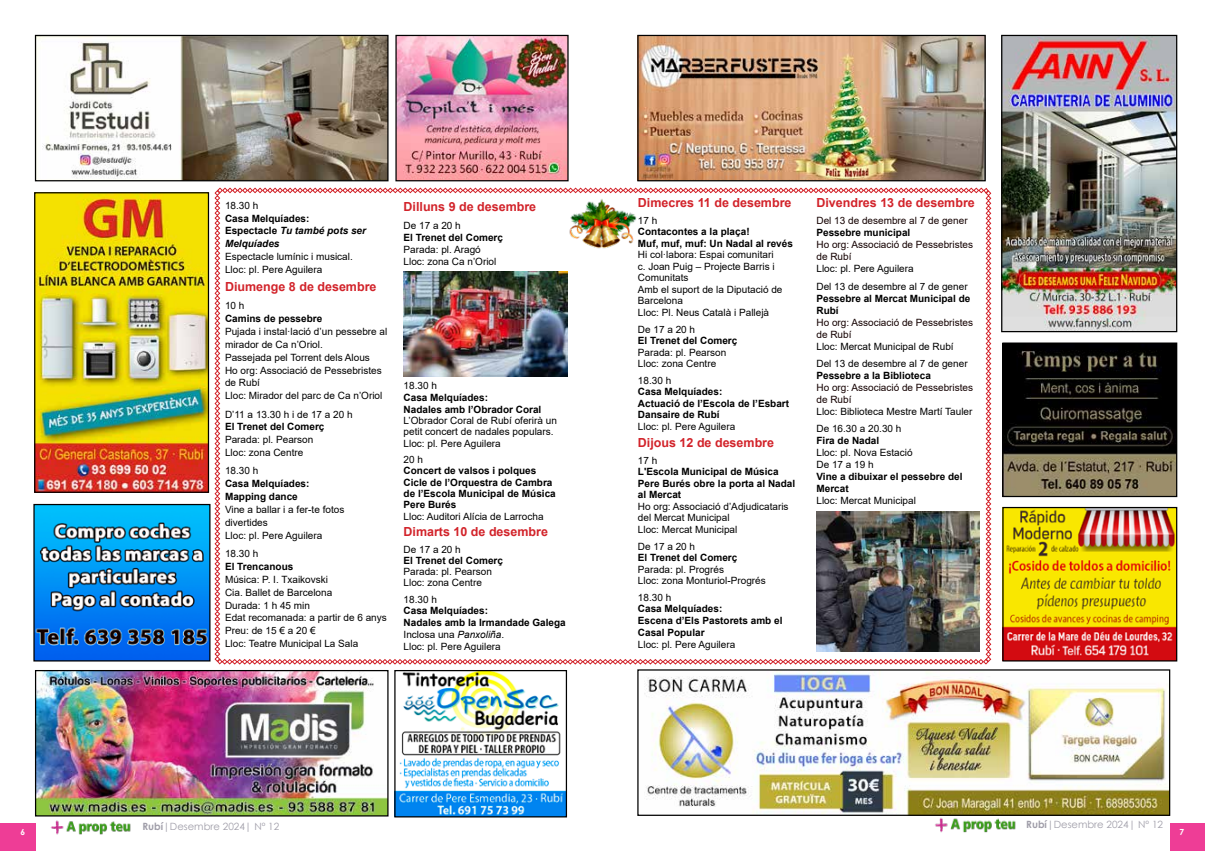
<style>
.page{position:relative;width:1205px;height:851px;background:#fff}
.page>*{position:absolute;margin:0;border:0;box-sizing:border-box;transform-origin:0 0}
.t1{font:700 12.5px "Arial";color:#d2232a}
.t2{font:10px/12.9px "Arial";color:#000}
.t3{font:700 10px/12px "Arial";color:#000}
.t4{font:10px/12px "Arial";color:#140100}
.t5{font:10px "Century Gothic";color:#a09ea9}
.t6{font:700 8.38px "Century Gothic";color:#fff}
.s1{font-style:italic}
.s2{font-weight:400}
.s3{font-weight:400;font-style:italic}
.s4{font-weight:700}
</style>
<div class="page">
<div style="left:0;top:822px;width:35px;height:28px;background:#ee3d96"></div>
<div style="left:1170px;top:822px;width:35px;height:28px;background:#ee3d96"></div>
<img style="left:50px;top:820px;width:81px;height:15px">
<img style="left:932px;top:815px;width:85px;height:18px">
<img style="left:36px;top:194px;width:171px;height:297px">
<div style="left:34px;top:192px;width:175px;height:301px;border:1px solid #000"></div>
<img style="left:37px;top:672px;width:349px;height:142px">
<div style="left:35px;top:670px;width:353px;height:146px;border:1px solid #000"></div>
<img style="left:396px;top:672px;width:169px;height:143px">
<div style="left:394px;top:670px;width:173px;height:147px;border:1px solid #000"></div>
<svg style="left:215px;top:187px;width:776px;height:477px"></svg>
<img style="left:403px;top:272px;width:164px;height:105px">
<img style="left:816px;top:511px;width:164px;height:140px">
<img style="left:567px;top:198px;width:70px;height:52px">
<img style="left:37px;top:37px;width:349px;height:142px">
<div style="left:35px;top:35px;width:353px;height:146px;border:1px solid #000"></div>
<img style="left:397px;top:37px;width:169px;height:142px">
<div style="left:395px;top:35px;width:173px;height:146px;border:1px solid #000"></div>
<img style="left:35px;top:506px;width:173px;height:153px">
<img style="left:1004px;top:509px;width:171px;height:150px">
<div style="left:1002px;top:507px;width:175px;height:154px;border:1px solid #000"></div>
<img style="left:1004px;top:344px;width:171px;height:151px">
<div style="left:1002px;top:342px;width:175px;height:155px;border:1px solid #000"></div>
<img style="left:1003px;top:37px;width:172px;height:293px">
<div style="left:1001px;top:35px;width:176px;height:297px;border:1px solid #000"></div>
<img style="left:639px;top:37px;width:345px;height:142px">
<div style="left:637px;top:35px;width:349px;height:146px;border:1px solid #000"></div>
<img style="left:644px;top:671px;width:524px;height:142px">
<p class="t2" style="left:225px;top:199px;width:35px">18.30 h</p>
<p class="t3" style="left:225px;top:212px;width:142px;line-height:12.5px">Casa Melquíades:<br>Espectacle <span class="s1">Tu també pots ser<br>Melquíades</span></p>
<p class="t2" style="left:225px;top:250px;width:129px">Espectacle lumínic i musical.<br>Lloc: pl. Pere Aguilera</p>
<p class="t1" style="left:225px;top:277px;width:153px">Diumenge 8 de desembre</p>
<p class="t2" style="left:225px;top:299px;width:21px">10 h</p>
<p class="t3" style="left:225px;top:312px;width:99px">Camins de pessebre</p>
<p class="t2" style="left:225px;top:325px;width:164px">Pujada i instal·lació d’un pessebre al mirador de Ca n’Oriol.<br>Passejada pel Torrent dels Alous<br>Ho org: Associació de Pessebristes de Rubí<br>Lloc: Mirador del parc de Ca n’Oriol</p>
<p class="t2" style="left:225px;top:407px;width:129px">D’11 a 13.30 h i de 17 a 20 h</p>
<p class="t3" style="left:225px;top:421px;width:101px">El Trenet del Comerç</p>
<p class="t2" style="left:225px;top:433px;width:90px">Parada: pl. Pearson<br>Lloc: zona Centre</p>
<p class="t2" style="left:225px;top:464px;width:35px">18.30 h</p>
<p class="t3" style="left:225px;top:477px;width:86px;line-height:12.9px">Casa Melquíades:<br>Mapping dance</p>
<p class="t2" style="left:225px;top:503px;width:121px">Vine a ballar i a fer-te fotos divertides<br>Lloc: pl. Pere Aguilera</p>
<p class="t2" style="left:225px;top:547px;width:35px">18.30 h</p>
<p class="t3" style="left:225px;top:560px;width:70px">El Trencanous</p>
<p class="t2" style="left:225px;top:572px;width:163px">Música: P. I. Txaikovski<br>Cia. Ballet de Barcelona<br>Durada: 1 h 45 min<br>Edat recomanada: a partir de 6 anys<br>Preu: de 15 € a 20 €<br>Lloc: Teatre Municipal La Sala</p>
<p class="t1" style="left:403px;top:198px;width:134px">Dilluns 9 de desembre</p>
<p class="t2" style="left:403px;top:218px;width:59px">De 17 a 20 h</p>
<p class="t3" style="left:403px;top:231px;width:101px">El Trenet del Comerç</p>
<p class="t2" style="left:403px;top:243px;width:94px;line-height:12px">Parada: pl. Aragó<br>Lloc: zona Ca n’Oriol</p>
<p class="t2" style="left:403px;top:379px;width:35px">18.30 h</p>
<p class="t3" style="left:403px;top:391px;width:139px">Casa Melquíades:<br>Nadales amb l’Obrador Coral</p>
<p class="t2" style="left:403px;top:415px;width:155px;line-height:11.2px">L’Obrador Coral de Rubí oferirà un petit concert de nadales populars.<br>Lloc: pl. Pere Aguilera</p>
<p class="t2" style="left:403px;top:453px;width:21px">20 h</p>
<p class="t3" style="left:403px;top:465px;width:154px;line-height:11.2px">Concert de valsos i polques<br>Cicle de l’Orquestra de Cambra de l’Escola Municipal de Música<br>Pere Burés</p>
<p class="t2" style="left:403px;top:509px;width:142px">Lloc: Auditori Alícia de Larrocha</p>
<p class="t1" style="left:403px;top:523px;width:146px">Dimarts 10 de desembre</p>
<p class="t2" style="left:403px;top:542px;width:59px">De 17 a 20 h</p>
<p class="t3" style="left:403px;top:554px;width:101px">El Trenet del Comerç</p>
<p class="t2" style="left:403px;top:566px;width:90px;line-height:11.2px">Parada: pl. Pearson<br>Lloc: zona Centre</p>
<p class="t2" style="left:403px;top:593px;width:35px">18.30 h</p>
<p class="t3" style="left:403px;top:604px;width:164px">Casa Melquíades:<br>Nadales amb la Irmandade Galega<br><span class="s2">Inclosa una</span> <span class="s3">Panxoliña</span><span class="s2">.<br>Lloc: pl. Pere Aguilera</span></p>
<p class="t1" style="left:638px;top:194px;width:155px">Dimecres 11 de desembre</p>
<p class="t2" style="left:638px;top:214px;width:21px">17 h</p>
<p class="t3" style="left:638px;top:226px;width:157px;line-height:11.5px">Contacontes a la plaça!<br>Muf, muf, muf: Un Nadal al revés</p>
<p class="t2" style="left:638px;top:249px;width:146px;line-height:11.5px">Hi col·labora: Espai comunitari c. Joan Puig – Projecte Barris i<br>Comunitats<br>Amb el suport de la Diputació de<br>Barcelona<br>Lloc: Pl. Neus Català i Pallejà</p>
<p class="t2" style="left:638px;top:322px;width:59px">De 17 a 20 h</p>
<p class="t3" style="left:638px;top:334px;width:101px">El Trenet del Comerç</p>
<p class="t2" style="left:638px;top:346px;width:90px;line-height:11.5px">Parada: pl. Pearson<br>Lloc: zona Centre</p>
<p class="t2" style="left:638px;top:374px;width:35px">18.30 h</p>
<p class="t3" style="left:638px;top:386px;width:153px;line-height:11.5px">Casa Melquíades:<br>Actuació de l’Escola de l’Esbart<br>Dansaire de Rubí</p>
<p class="t2" style="left:638px;top:420px;width:99px">Lloc: pl. Pere Aguilera</p>
<p class="t1" style="left:638px;top:433px;width:138px">Dijous 12 de desembre</p>
<p class="t2" style="left:638px;top:453px;width:21px">17 h</p>
<p class="t3" style="left:638px;top:466px;width:159px;line-height:11.5px">L'Escola Municipal de Música<br>Pere Burés obre la porta al Nadal al Mercat</p>
<p class="t2" style="left:638px;top:500px;width:152px;line-height:11.5px">Ho org: Associació d’Adjudicataris del Mercat Municipal<br>Lloc: Mercat Municipal</p>
<p class="t2" style="left:638px;top:539px;width:59px">De 17 a 20 h</p>
<p class="t3" style="left:638px;top:551px;width:101px">El Trenet del Comerç</p>
<p class="t2" style="left:638px;top:563px;width:129px;line-height:11.5px">Parada: pl. Progrés<br>Lloc: zona Monturiol-Progrés</p>
<p class="t2" style="left:638px;top:590px;width:35px">18.30 h</p>
<p class="t3" style="left:638px;top:603px;width:146px">Casa Melquíades:<br>Escena d’Els Pastorets amb el<br>Casal Popular</p>
<p class="t2" style="left:638px;top:638px;width:99px">Lloc: pl. Pere Aguilera</p>
<p class="t1" style="left:816px;top:194px;width:160px">Divendres 13 de desembre</p>
<p class="t4" style="left:816px;top:214px;width:153px">Del 13 de desembre al 7 de gener</p>
<p class="t3" style="left:816px;top:227px;width:95px">Pessebre municipal</p>
<p class="t4" style="left:816px;top:238px;width:158px">Ho org: Associació de Pessebristes de Rubí</p>
<p class="t2" style="left:816px;top:260px;width:153px;line-height:17.4px">Lloc: pl. Pere Aguilera<br>Del 13 de desembre al 7 de gener</p>
<p class="t3" style="left:816px;top:292px;width:155px">Pessebre al Mercat Municipal de<br>Rubí</p>
<p class="t4" style="left:816px;top:316px;width:158px">Ho org: Associació de Pessebristes de Rubí</p>
<p class="t2" style="left:816px;top:337px;width:153px;line-height:17.2px">Lloc: Mercat Municipal de Rubí<br>Del 13 de desembre al 7 de gener</p>
<p class="t3" style="left:816px;top:369px;width:116px">Pessebre a la Biblioteca</p>
<p class="t4" style="left:816px;top:381px;width:158px">Ho org: Associació de Pessebristes de Rubí</p>
<p class="t2" style="left:816px;top:402px;width:157px;line-height:17.4px">Lloc: Biblioteca Mestre Martí Tauler<br>De 16.30 a 20.30 h</p>
<p class="t3" style="left:816px;top:435px;width:64px">Fira de Nadal</p>
<p class="t2" style="left:816px;top:446px;width:98px;line-height:12px">Lloc: pl. Nova Estació<br>De 17 a 19 h</p>
<p class="t3" style="left:816px;top:471px;width:147px">Vine a dibuixar el pessebre del<br>Mercat</p>
<p class="t2" style="left:816px;top:494px;width:101px">Lloc: Mercat Municipal</p>
<p class="t5" style="left:1026px;top:817px;width:138px"><span class="s4">Rubí</span>|Desembre 2024| Nº 12</p>
<p class="t5" style="left:142px;top:819px;width:138px"><span class="s4">Rubí</span>|Desembre 2024| Nº 12</p>
<p class="t6" style="left:21px;top:825px;width:6px">6</p>
<p class="t6" style="left:1179px;top:825px;width:6px">7</p>
</div>
